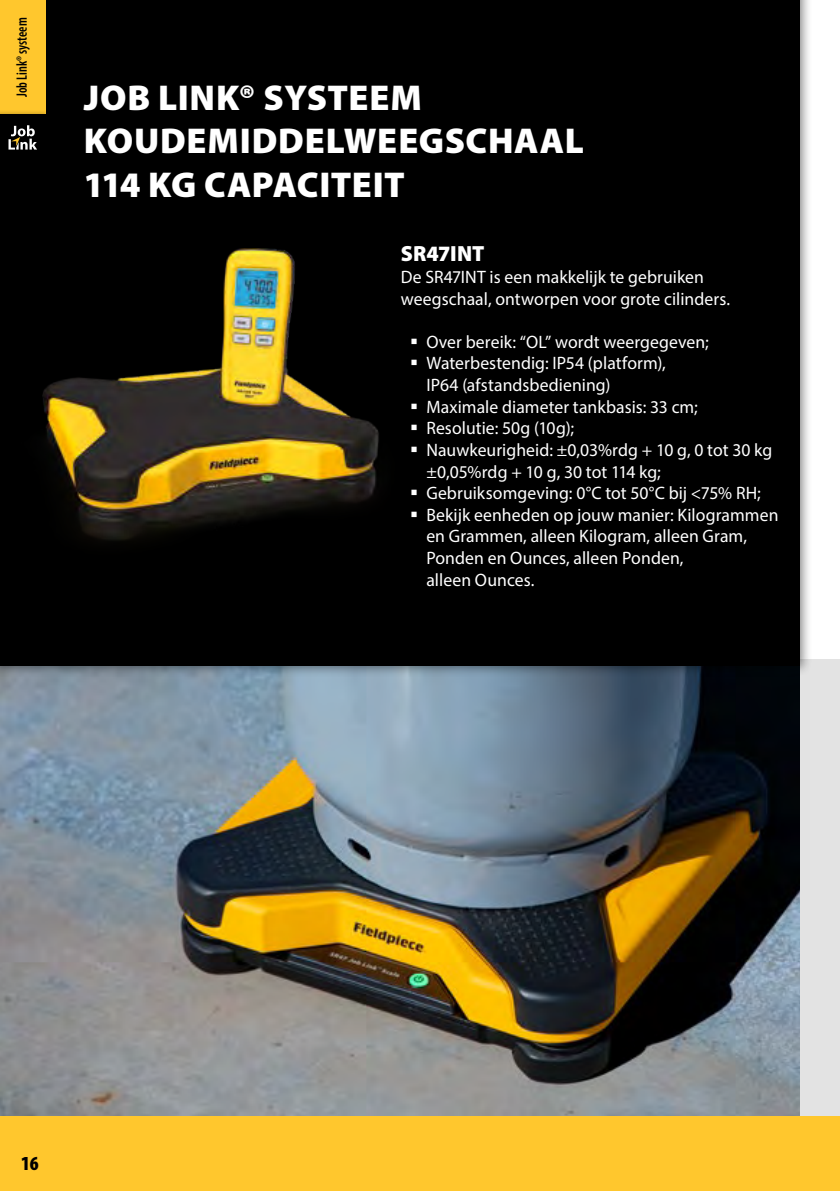
<style>
.page{position:relative;width:840px;height:1191px;background:#fff}
.page>*{position:absolute;margin:0;border:0;box-sizing:border-box;transform-origin:0 0}
.t1{font:900 36px/43.2px "Myriad Pro";letter-spacing:.015em;color:#fff}
.t2{font:900 22px "Myriad Pro";letter-spacing:-.005em;color:#fff}
.t3{font:900 condensed 20px "Myriad Pro";color:#000}
.t4{font:18px/21.6px "Myriad Pro";letter-spacing:.005em;color:#fff}
.t5{font:600 condensed 15px "Myriad Pro";color:#000;scale:.9 1}
</style>
<div class="page">
<div style="left:0;top:1115px;width:839px;height:76px;background:#ffc72d"></div>
<div style="left:0;top:659px;width:839px;height:456px;background:#e3e3e3"></div>
<img style="left:0;top:677px;width:799px;height:438px">
<div style="left:0;top:0;width:812px;height:677px;background:#000;opacity:.5"></div>
<div style="left:0;top:0;width:799px;height:665px;background:#000"></div>
<img style="left:42px;top:248px;width:337px;height:293px">
<div style="left:0;top:0;width:50px;height:120px;background:#000;opacity:.35"></div>
<div style="left:0;top:0;width:45px;height:115px;background:#ffc72d"></div>
<div style="left:0;top:110px;width:50px;height:55px;background:#000;opacity:.35"></div>
<div style="left:0;top:115px;width:45px;height:45px;background:#000"></div>
<svg style="left:9px;top:125px;width:28px;height:25px"></svg>
<p class="t5" style="left:13px;top:97px;width:90px;rotate:-90deg">Job Link® systeem</p>
<h1 class="t1" style="left:83px;top:75px;width:501px">JOB LINK® SYSTEEM<br>KOUDEMIDDELWEEGSCHAAL<br>114 KG CAPACITEIT</h1>
<p class="t2" style="left:400px;top:239px;width:85px">SR47INT</p>
<p class="t4" style="left:400px;top:266px;width:331px">De SR47INT is een makkelijk te gebruiken weegschaal, ontworpen voor grote cilinders.</p>
<p class="t4" style="left:426px;top:331px;width:353px">Over bereik: “OL” wordt weergegeven; Waterbestendig: IP54 (platform),<br>IP64 (afstandsbediening)<br>Maximale diameter tankbasis: 33 cm;<br>Resolutie: 50g (10g);<br>Nauwkeurigheid: ±0,03%rdg + 10 g, 0 tot 30 kg ±0,05%rdg + 10 g, 30 tot 114 kg; Gebruiksomgeving: 0°C tot 50°C bij &lt;75% RH; Bekijk eenheden op jouw manier: Kilogrammen en Grammen, alleen Kilogram, alleen Gram, Ponden en Ounces, alleen Ponden,<br>alleen Ounces.</p>
<p class="t3" style="left:21px;top:1150px;width:19px">16</p>
</div>
